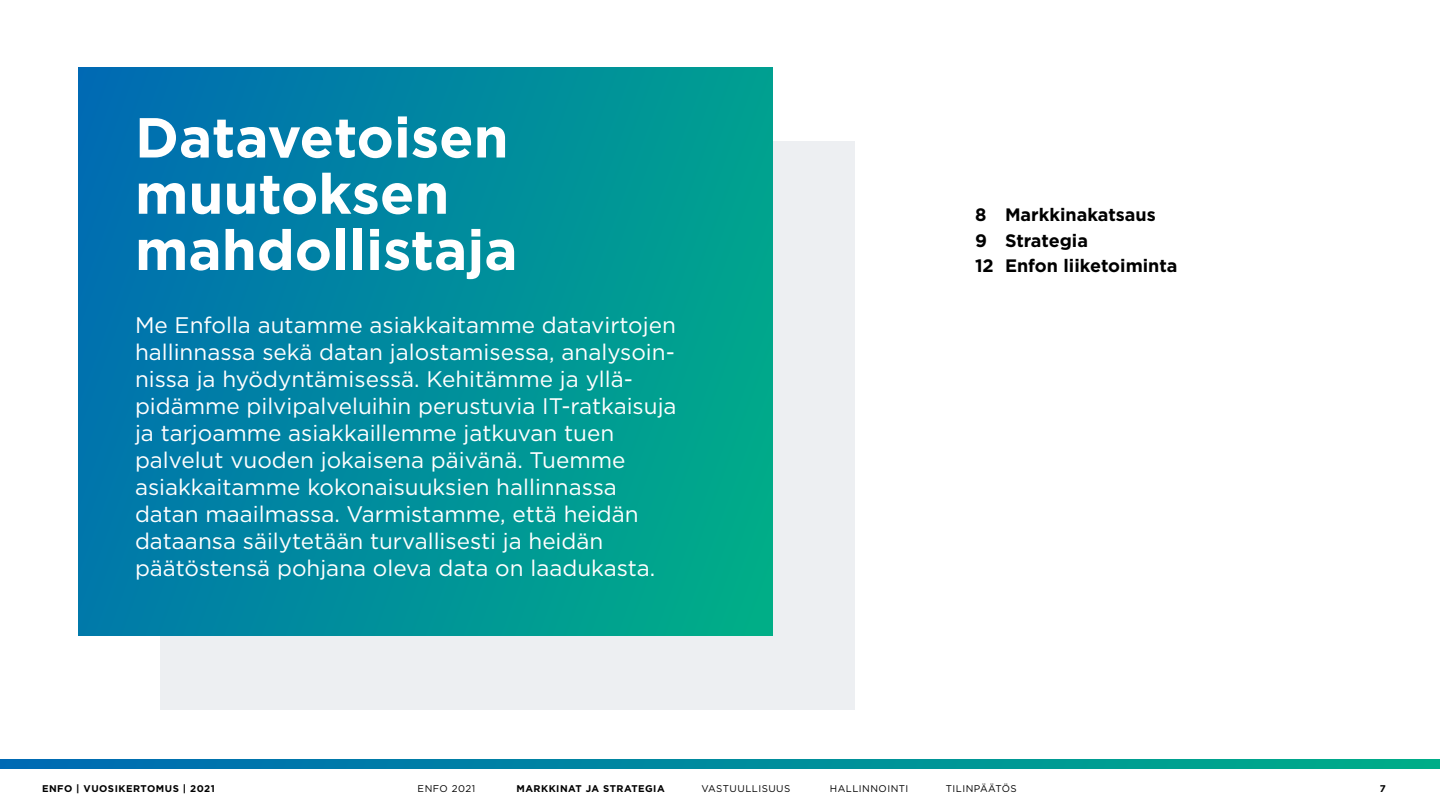
<style>
.page{position:relative;width:1440px;height:810px;background:#fff}
.page>*{position:absolute;margin:0;border:0;box-sizing:border-box;transform-origin:0 0}
.t1{font:700 56.25px/56.2px "Gotham";color:#fff}
.t2{font:22.5px/27px "Gotham";color:#fff}
.t3{font:700 18px/25.5px "Gotham";color:#000}
.t4{font:700 9.75px "Gotham";letter-spacing:.05em;color:#000}
.t5{font:9.75px "Gotham";letter-spacing:.05em;color:#000}
</style>
<div class="page">
<div style="left:160px;top:142px;width:695px;height:568px;background:#edeff2"></div>
<div style="left:78px;top:68px;width:694px;height:567px;background:linear-gradient(to right,#0071af,#00a88b)"></div>
<svg style="left:0;top:760px;width:1440px;height:8px;background:#008b9d"></svg>
<h1 class="t1" style="left:135px;top:109px;width:384px">Datavetoisen muutoksen mahdollistaja</h1>
<p class="t2" style="left:135px;top:311px;width:543px">Me Enfolla autamme asiakkaitamme datavirtojen hallinnassa sekä datan jalostamisessa, analysoin&shy;nissa ja hyödyntämisessä. Kehitämme ja yllä&shy;pidämme pilvipalveluihin perustuvia IT-ratkaisuja ja tarjoamme asiakkaillemme jatkuvan tuen palvelut vuoden jokaisena päivänä. Tuemme asiakkaitamme kokonaisuuksien hallinnassa datan maailmassa. Varmistamme, että heidän dataansa säilytetään turvallisesti ja heidän päätöstensä pohjana oleva data on laadukasta.</p>
<p class="t3" style="left:975px;top:202px;width:204px">8 Markkinakatsaus<br>9 Strategia<br>12 Enfon liiketoiminta</p>
<p class="t4" style="left:42px;top:782px;width:174px">ENFO | VUOSIKERTOMUS | 2021</p>
<p class="t5" style="left:418px;top:782px;width:59px">ENFO 2021</p>
<p class="t4" style="left:516px;top:782px;width:150px">MARKKINAT JA STRATEGIA</p>
<p class="t5" style="left:701px;top:782px;width:91px">VASTUULLISUUS</p>
<p class="t5" style="left:830px;top:782px;width:80px">HALLINNOINTI</p>
<p class="t5" style="left:946px;top:782px;width:72px">TILINPÄÄTÖS</p>
<p class="t4" style="left:1380px;top:782px;width:8px">7</p>
</div>
